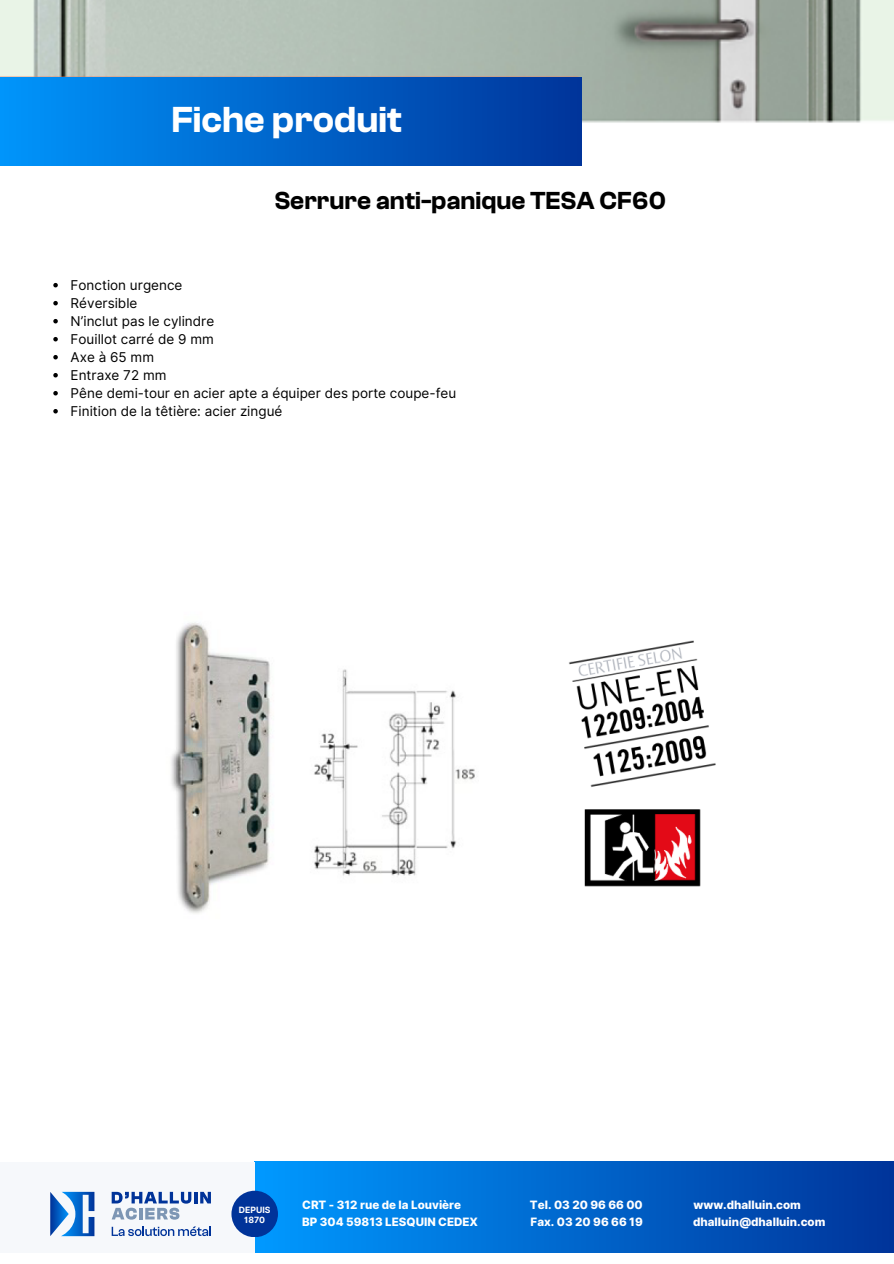
<style>
.page{position:relative;width:894px;height:1264px;background:#fff}
.page>*{position:absolute;margin:0;border:0;box-sizing:border-box;transform-origin:0 0}
.t1{font:600 37.5px "Clash Grotesk";color:#fff}
.t2{font:600 25.5px "Clash Grotesk";color:#000}
.t3{font:13.5px "Inter";color:#000}
.t4{font:800 11.55px "Inter";color:#fff}
.t5{font:700 8.7px "Inter";color:#fff}
</style>
<div class="page">
<div style="left:255px;top:1161px;width:638px;height:91px;background:linear-gradient(to right,#09f,#00349a)"></div>
<div style="left:0;top:1161px;width:255px;height:91px;background:#f6f8fb"></div>
<svg style="left:112px;top:1191px;width:99px;height:28px"></svg>
<svg style="left:112px;top:1226px;width:99px;height:9px"></svg>
<svg style="left:50px;top:1191px;width:44px;height:45px"></svg>
<div style="left:231px;top:1190px;width:47px;height:47px;background:#039;border-radius:50%"></div>
<img style="left:0;top:0;width:893px;height:164px">
<div style="left:0;top:77px;width:581px;height:88px;background:linear-gradient(to right,#0095fb,#00349a)"></div>
<img style="left:171px;top:622px;width:304px;height:292px">
<img style="left:569px;top:640px;width:147px;height:247px">
<svg style="left:53px;top:283px;width:5px;height:4px"></svg>
<svg style="left:53px;top:301px;width:5px;height:4px"></svg>
<svg style="left:53px;top:319px;width:5px;height:4px"></svg>
<svg style="left:53px;top:337px;width:5px;height:4px"></svg>
<svg style="left:53px;top:355px;width:5px;height:4px"></svg>
<svg style="left:53px;top:373px;width:5px;height:4px"></svg>
<svg style="left:53px;top:391px;width:5px;height:4px"></svg>
<svg style="left:53px;top:409px;width:5px;height:4px"></svg>
<p class="t1" style="left:171px;top:99px;width:232px">Fiche produit</p>
<p class="t2" style="left:274px;top:186px;width:393px">Serrure anti-panique TESA CF60</p>
<p class="t3" style="left:71px;top:277px;width:113px">Fonction urgence</p>
<p class="t3" style="left:71px;top:295px;width:68px">Réversible</p>
<h6 class="t3" style="left:71px;top:313px;width:145px">N’inclut pas le cylindre</h6>
<h5 class="t3" style="left:71px;top:331px;width:145px">Fouillot carré de 9 mm</h5>
<h6 class="t3" style="left:71px;top:349px;width:85px">Axe à 65 mm</h6>
<h6 class="t3" style="left:71px;top:367px;width:97px">Entraxe 72 mm</h6>
<h6 class="t3" style="left:71px;top:385px;width:387px">Pêne demi-tour en acier apte a équiper des porte coupe-feu</h6>
<h6 class="t3" style="left:71px;top:403px;width:213px">Finition de la têtière: acier zingué</h6>
<p class="t5" style="left:239px;top:1204px;width:33px">DEPUIS</p>
<p class="t5" style="left:244px;top:1214px;width:22px">1870</p>
<p class="t4" style="left:302px;top:1197px;width:160px">CRT - 312 rue de la Louvière</p>
<h2 class="t4" style="left:302px;top:1214px;width:177px">BP 304 59813 LESQUIN CEDEX</h2>
<p class="t4" style="left:693px;top:1198px;width:109px">www.dhalluin.com</p>
<h1 class="t4" style="left:530px;top:1198px;width:114px">Tel. 03 20 96 66 00</h1>
<h3 class="t4" style="left:530px;top:1215px;width:114px">Fax. 03 20 96 66 19</h3>
<p class="t4" style="left:693px;top:1215px;width:134px">dhalluin@dhalluin.com</p>
</div>
